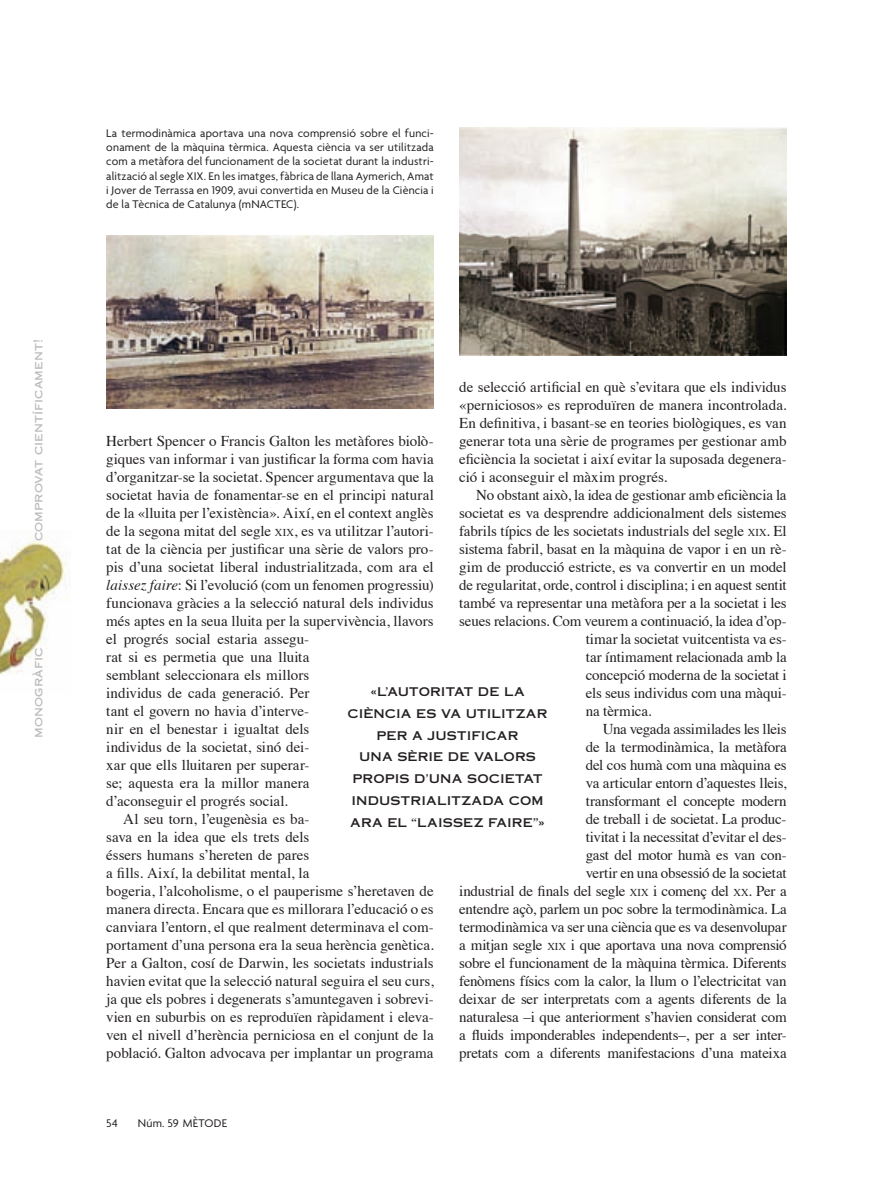
<style>
.page{position:relative;width:893px;height:1191px;background:#fff}
.page>*{position:absolute;margin:0;border:0;box-sizing:border-box;transform-origin:0 0}
.t1{font:15px/18px "Times";letter-spacing:-.005em;color:#231f20;text-align:justify}
.t2{font:12px/14.2px "Agenda";letter-spacing:.015em;color:#231f20;text-align:justify}
.t3{font:12px/21.8px "Copperplate Thirty One AB";letter-spacing:.01em;color:#231f20;text-align:center}
.t4{font:12px "Copperplate Thirty One AB";color:#bcbdc0}
.s1{font-size:10.5px}
.s2{font-style:italic}
</style>
<div class="page">
<img style="left:0;top:537px;width:70px;height:138px">
<img style="left:459px;top:128px;width:327px;height:227px">
<img style="left:106px;top:235px;width:328px;height:174px">
<p class="t4" style="left:31px;top:541px;width:204px;rotate:-90deg">comprovat científicament!</p>
<p class="t4" style="left:31px;top:737px;width:92px;rotate:-90deg">monogràfic</p>
<p class="t2" style="left:106px;top:127px;width:329px">La termodinàmica aportava una nova comprensió sobre el funci&shy;onament de la màquina tèrmica. Aquesta ciència va ser utilitzada com a metàfora del funcionament de la societat durant la industri&shy;alització al segle XIX. En les imatges, fàbrica de llana Aymerich, Amat i Jover de Terrassa en 1909, avui convertida en Museu de la Ciència i de la Tècnica de Catalunya (mNACTEC).</p>
<p class="t1" style="left:459px;top:379px;width:329px">de selecció artificial en què s’evitara que els individus «perniciosos» es reproduïren de manera incontrolada.<br>En definitiva, i basant-se en teories biològiques, es van generar tota una sèrie de programes per gestionar amb eficiència la societat i així evitar la suposada degenera&shy;ció i aconseguir el màxim progrés.</p>
<p class="t1" style="left:476px;top:487px;width:312px">No obstant això, la idea de gestionar amb eficiència la</p>
<p class="t1" style="left:459px;top:505px;width:329px">societat es va desprendre addicionalment dels sistemes</p>
<p class="t1" style="left:459px;top:523px;width:329px">fabrils típics de les societats industrials del segle <span class="s1">XIX</span>. El</p>
<p class="t1" style="left:459px;top:541px;width:329px">sistema fabril, basat en la màquina de vapor i en un rè-</p>
<p class="t1" style="left:459px;top:559px;width:329px">gim de producció estricte, es va convertir en un model</p>
<p class="t1" style="left:459px;top:577px;width:329px">de regularitat, orde, control i disciplina; i en aquest sentit</p>
<p class="t1" style="left:459px;top:595px;width:329px">també va representar una metàfora per a la societat i les</p>
<p class="t1" style="left:459px;top:613px;width:329px">seues relacions. Com veurem a continuació, la idea d’op-</p>
<p class="t1" style="left:586px;top:631px;width:202px">timar la societat vuitcentista va es-</p>
<p class="t1" style="left:586px;top:649px;width:202px">tar íntimament relacionada amb la</p>
<p class="t1" style="left:586px;top:667px;width:202px">concepció moderna de la societat i</p>
<p class="t1" style="left:586px;top:685px;width:202px">els seus individus com una màqui-</p>
<p class="t1" style="left:586px;top:703px;width:67px">na tèrmica.</p>
<p class="t1" style="left:603px;top:721px;width:185px">Una vegada assimilades les lleis</p>
<p class="t1" style="left:586px;top:739px;width:202px">de la termodinàmica, la metàfora</p>
<p class="t1" style="left:586px;top:757px;width:202px">del cos humà com una màquina es</p>
<p class="t1" style="left:586px;top:775px;width:202px">va articular entorn d’aquestes lleis,</p>
<p class="t1" style="left:586px;top:793px;width:202px">transformant el concepte mo dern</p>
<p class="t1" style="left:586px;top:811px;width:202px">de treball i de societat. La produc-</p>
<p class="t1" style="left:586px;top:829px;width:202px">tivitat i la necessitat d’evitar el des-</p>
<p class="t1" style="left:586px;top:847px;width:202px">gast del motor humà es van con-</p>
<p class="t1" style="left:586px;top:865px;width:202px">vertir en una obsessió de la societat</p>
<p class="t1" style="left:459px;top:883px;width:329px">industrial de finals del segle <span class="s1">XIX</span> i començ del <span class="s1">XX</span>. Per a</p>
<p class="t1" style="left:459px;top:901px;width:329px">entendre açò, parlem un poc sobre la termodinàmica. La</p>
<p class="t1" style="left:459px;top:919px;width:329px">termodinàmica va ser una ciència que es va desenvolupar</p>
<p class="t1" style="left:459px;top:937px;width:329px">a mitjan segle <span class="s1">XIX</span> i que aportava una nova comprensió</p>
<p class="t1" style="left:459px;top:955px;width:329px">sobre el funcionament de la màquina tèrmica. Diferents</p>
<p class="t1" style="left:459px;top:973px;width:329px">fenòmens físics com la calor, la llum o l’electricitat van</p>
<p class="t1" style="left:459px;top:991px;width:329px">deixar de ser interpretats com a agents diferents de la</p>
<p class="t1" style="left:459px;top:1009px;width:329px">naturalesa –i que anteriorment s’havien considerat com</p>
<p class="t1" style="left:459px;top:1027px;width:329px">a fluids imponderables independents–, per a ser inter-</p>
<p class="t1" style="left:459px;top:1045px;width:329px">pretats com a diferents manifestacions d’una mateixa</p>
<p class="t1" style="left:106px;top:433px;width:329px">Herbert Spencer o Francis Galton les metàfores biolò-</p>
<p class="t1" style="left:106px;top:451px;width:329px">giques van informar i van justificar la forma com havia</p>
<p class="t1" style="left:106px;top:469px;width:329px">d’organitzar-se la societat. Spencer argumentava que la</p>
<p class="t1" style="left:106px;top:487px;width:329px">societat havia de fonamentar-se en el principi natural</p>
<p class="t1" style="left:106px;top:505px;width:329px">de la «lluita per l’existència». Així, en el context anglès</p>
<p class="t1" style="left:106px;top:523px;width:329px">de la segona mitat del segle <span class="s1">XIX</span>, es va utilitzar l’autori-</p>
<p class="t1" style="left:106px;top:541px;width:329px">tat de la ciència per justificar una sèrie de valors pro-</p>
<p class="t1" style="left:106px;top:559px;width:329px">pis d’una societat liberal industrialitzada, com ara el</p>
<p class="t1" style="left:106px;top:577px;width:329px"><span class="s2">laissez faire</span>: Si l’evolució (com un fenomen progressiu)</p>
<p class="t1" style="left:106px;top:595px;width:329px">funcionava gràcies a la selecció natural dels individus</p>
<p class="t1" style="left:106px;top:613px;width:329px">més aptes en la seua lluita per la supervivència, llavors</p>
<p class="t1" style="left:106px;top:631px;width:204px">el progrés social estaria assegu-</p>
<p class="t1" style="left:106px;top:649px;width:205px">rat si es permetia que una lluita</p>
<p class="t1" style="left:106px;top:667px;width:204px">semblant seleccionara els millors</p>
<p class="t1" style="left:106px;top:685px;width:205px">individus de cada generació. Per</p>
<p class="t1" style="left:106px;top:703px;width:204px">tant el govern no havia d’interve-</p>
<p class="t1" style="left:106px;top:721px;width:205px">nir en el benestar i igualtat dels</p>
<p class="t1" style="left:106px;top:739px;width:205px">individus de la societat, sinó dei-</p>
<p class="t1" style="left:106px;top:757px;width:205px">xar que ells lluitaren per superar-</p>
<p class="t1" style="left:106px;top:775px;width:205px">se; aquesta era la millor manera</p>
<p class="t1" style="left:106px;top:793px;width:183px">d’aconseguir el progrés social.</p>
<p class="t1" style="left:123px;top:811px;width:188px">Al seu torn, l’eugenèsia es ba-</p>
<p class="t1" style="left:106px;top:829px;width:205px">sava en la idea que els trets dels</p>
<p class="t1" style="left:106px;top:847px;width:205px">éssers humans s’hereten de pares</p>
<p class="t1" style="left:106px;top:865px;width:205px">a fills. Així, la debilitat mental, la</p>
<p class="t1" style="left:106px;top:883px;width:329px">bogeria, l’alcoholisme, o el pauperisme s’heretaven de</p>
<p class="t1" style="left:106px;top:901px;width:329px">manera directa. Encara que es millorara l’educació o es</p>
<p class="t1" style="left:106px;top:919px;width:329px">canviara l’entorn, el que realment determinava el com-</p>
<p class="t1" style="left:106px;top:937px;width:329px">portament d’una persona era la seua herència genètica.</p>
<p class="t1" style="left:106px;top:955px;width:329px">Per a Galton, cosí de Darwin, les societats industrials</p>
<p class="t1" style="left:106px;top:973px;width:329px">havien evitat que la selecció natural seguira el seu curs,</p>
<p class="t1" style="left:106px;top:991px;width:329px">ja que els pobres i degenerats s’amuntegaven i sobrevi-</p>
<p class="t1" style="left:106px;top:1009px;width:329px">vien en suburbis on es reproduïen ràpidament i eleva-</p>
<p class="t1" style="left:106px;top:1027px;width:329px">ven el nivell d’herència perniciosa en el conjunt de la</p>
<p class="t1" style="left:106px;top:1045px;width:329px">població. Galton advocava per implantar un programa</p>
<p class="t3" style="left:348px;top:681px;width:202px">«L’AUTORITAT DE LA<br>CIÈNCIA ES VA UTILITZAR<br>PER A JUSTIFICAR<br>UNA SÈRIE DE VALORS<br>PROPIS D’UNA SOCIETAT<br>INDUSTRIALITZADA COM<br>ARA EL “LAISSEZ FAIRE”»</p>
<p class="t2" style="left:106px;top:1116px;width:13px">54</p>
<p class="t2" style="left:138px;top:1116px;width:91px">Núm. 59 MÈTODE</p>
</div>
